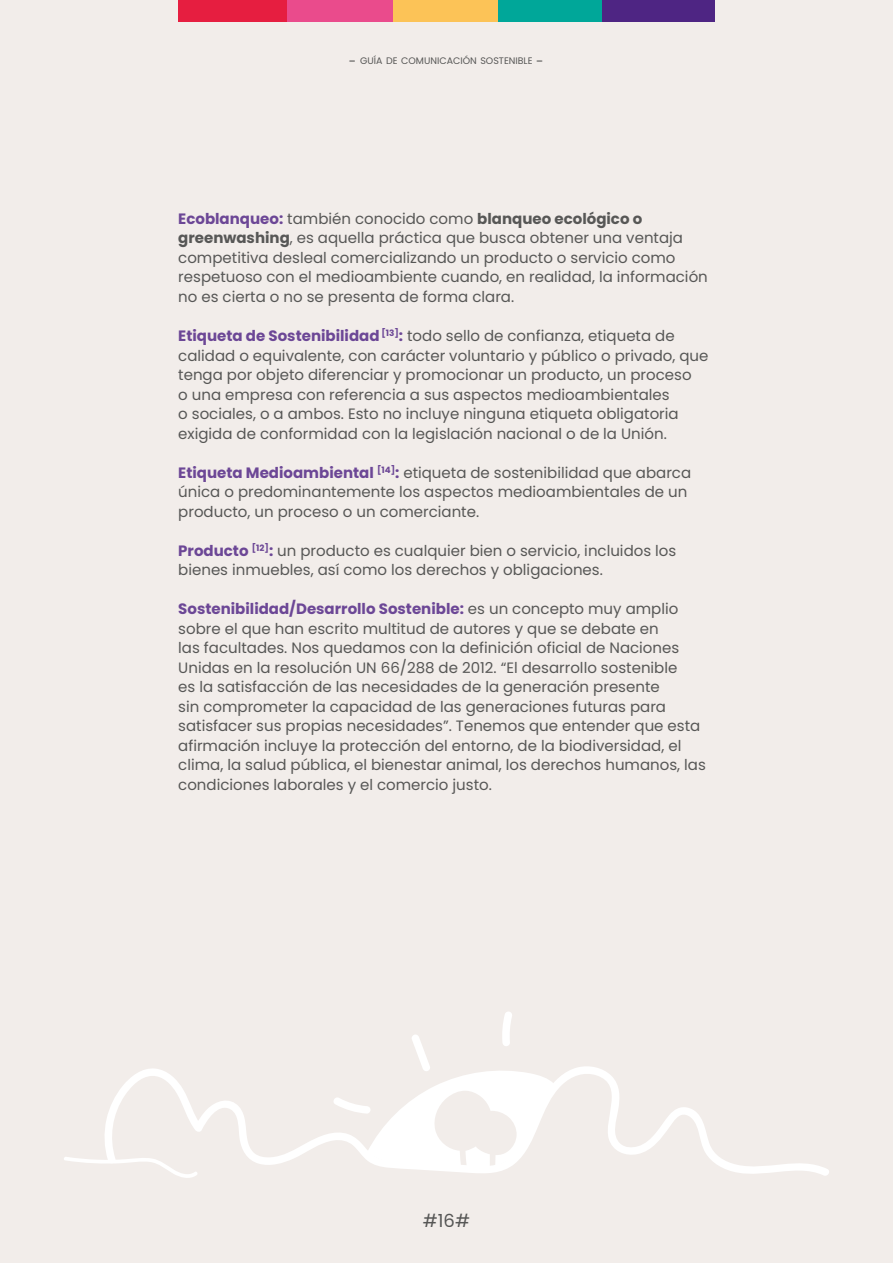
<style>
.page{position:relative;width:893px;height:1263px;background:#f2edea}
.page>*{position:absolute;margin:0;border:0;box-sizing:border-box;transform-origin:0 0}
.t1{font:18px "Poppins";color:#575756}
.t2{font:15px/19.5px "Poppins";color:#575756}
.t3{font:9.45px "Poppins";color:#575756}
.s1{font-size:13.5px}
.s2{font-weight:700;color:#6c4796}
.s3{font-weight:700}
</style>
<div class="page">
<div style="left:602px;top:0;width:113px;height:21px;background:#4e2583"></div>
<div style="left:497px;top:0;width:105px;height:21px;background:#00a799"></div>
<div style="left:392px;top:0;width:106px;height:21px;background:#fcc357"></div>
<div style="left:287px;top:0;width:105px;height:21px;background:#ea4b8c"></div>
<div style="left:178px;top:0;width:109px;height:21px;background:#e61e40"></div>
<svg style="left:105px;top:1066px;width:724px;height:110px"></svg>
<svg style="left:64px;top:1156px;width:135px;height:22px"></svg>
<svg style="left:331px;top:1012px;width:224px;height:157px"></svg>
<p class="t3" style="left:349px;top:55px;width:196px"><span class="s1">-</span> GUÍA DE COMUNICACIÓN SOSTENIBLE <span class="s1">-</span></p>
<p class="t2" style="left:178px;top:209px;width:531px"><span class="s2">Ecoblanqueo:</span> también conocido como <span class="s3">blanqueo ecológico o greenwashing</span>, es aquella práctica que busca obtener una ventaja competitiva desleal comercializando un producto o servicio como respetuoso con el medioambiente cuando, en realidad, la información no es cierta o no se presenta de forma clara.</p>
<p class="t2" style="left:178px;top:326px;width:532px"><span class="s2">Etiqueta de Sostenibilidad</span> <sup>[13]</sup><span class="s2">:</span> todo sello de confianza, etiqueta de calidad o equivalente, con carácter voluntario y público o privado, que tenga por objeto diferenciar y promocionar un producto, un proceso<br>o una empresa con referencia a sus aspectos medioambientales<br>o sociales, o a ambos. Esto no incluye ninguna etiqueta obligatoria exigida de conformidad con la legislación nacional o de la Unión.</p>
<p class="t2" style="left:178px;top:463px;width:514px"><span class="s2">Etiqueta Medioambiental</span> <sup>[14]</sup><span class="s2">:</span> etiqueta de sostenibilidad que abarca única o predominantemente los aspectos medioambientales de un producto, un proceso o un comerciante.</p>
<p class="t2" style="left:178px;top:541px;width:500px"><span class="s2">Producto</span> <sup>[12]</sup><span class="s2">:</span> un producto es cualquier bien o servicio, incluidos los bienes inmuebles, así como los derechos y obligaciones.</p>
<p class="t2" style="left:178px;top:599px;width:529px"><span class="s2">Sostenibilidad/Desarrollo Sostenible:</span> es un concepto muy amplio sobre el que han escrito multitud de autores y que se debate en<br>las facultades. Nos quedamos con la definición oficial de Naciones Unidas en la resolución UN 66/288 de 2012. “El desarrollo sostenible<br>es la satisfacción de las necesidades de la generación presente<br>sin comprometer la capacidad de las generaciones futuras para satisfacer sus propias necesidades”. Tenemos que entender que esta afirmación incluye la protección del entorno, de la biodiversidad, el clima, la salud pública, el bienestar animal, los derechos humanos, las condiciones laborales y el comercio justo.</p>
<p class="t1" style="left:423px;top:1210px;width:49px">#16#</p>
</div>
